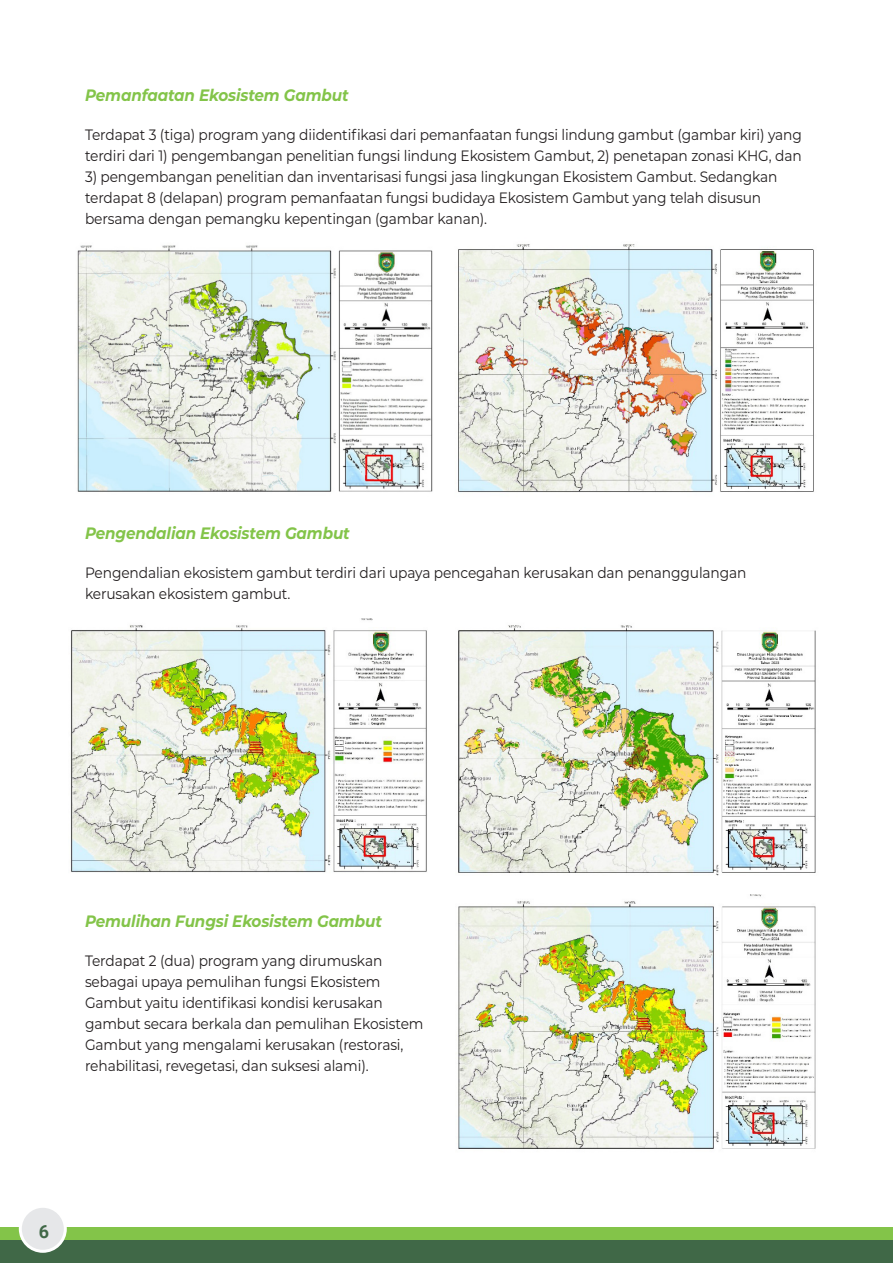
<style>
.page{position:relative;width:893px;height:1263px;background:#fff}
.page>*{position:absolute;margin:0;border:0;box-sizing:border-box;transform-origin:0 0}
.t1{font:700 18px "Roboto";color:#406847}
.Heading_2{font:italic 700 16.5px "Montserrat";letter-spacing:-.01em;color:#83c449;scale:.92 1}
.t2{font:15px/21px "Montserrat";letter-spacing:-.01em;color:#231f20;scale:.92 1}
</style>
<div class="page">
<div style="left:0;top:1239px;width:893px;height:24px;background:#406847"></div>
<div style="left:0;top:1227px;width:893px;height:12px;background:#83c449"></div>
<div style="left:20px;top:1206px;width:45px;height:45px;background:#e6e7e9;border-radius:50%"></div>
<div style="left:19px;top:1205px;width:48px;height:48px;border:3px solid #fff;border-radius:50%"></div>
<img style="left:77px;top:245px;width:356px;height:247px">
<img style="left:458px;top:244px;width:356px;height:248px">
<img style="left:70px;top:618px;width:357px;height:255px">
<img style="left:458px;top:625px;width:358px;height:251px">
<img style="left:458px;top:894px;width:358px;height:255px">
<p class="Heading_2" style="left:85px;top:83px;width:288px">Pemanfaatan Ekosistem Gambut</p>
<p class="t2" style="left:85px;top:123px;width:781px">Terdapat 3 (tiga) program yang diidentifikasi dari pemanfaatan fungsi lindung gambut (gambar kiri) yang terdiri dari 1) pengembangan penelitian fungsi lindung Ekosistem Gambut, 2) penetapan zonasi KHG, dan</p>
<p class="t2" style="left:85px;top:165px;width:754px">3) pengembangan penelitian dan inventarisasi fungsi jasa lingkungan Ekosistem Gambut. Sedangkan terdapat 8 (delapan) program pemanfaatan fungsi budidaya Ekosistem Gambut yang telah disusun bersama dengan pemangku kepentingan (gambar kanan).</p>
<p class="Heading_2" style="left:85px;top:522px;width:289px">Pengendalian Ekosistem Gambut</p>
<p class="t2" style="left:85px;top:561px;width:720px">Pengendalian ekosistem gambut terdiri dari upaya pencegahan kerusakan dan penanggulangan kerusakan ekosistem gambut.</p>
<p class="Heading_2" style="left:85px;top:909px;width:324px">Pemulihan Fungsi Ekosistem Gambut</p>
<p class="t2" style="left:85px;top:949px;width:369px">Terdapat 2 (dua) program yang dirumuskan sebagai upaya pemulihan fungsi Ekosistem Gambut yaitu identifikasi kondisi kerusakan gambut secara berkala dan pemulihan Ekosistem Gambut yang mengalami kerusakan (restorasi, rehabilitasi, revegetasi, dan suksesi alami).</p>
<p class="t1" style="left:39px;top:1219px;width:12px">6</p>
</div>
